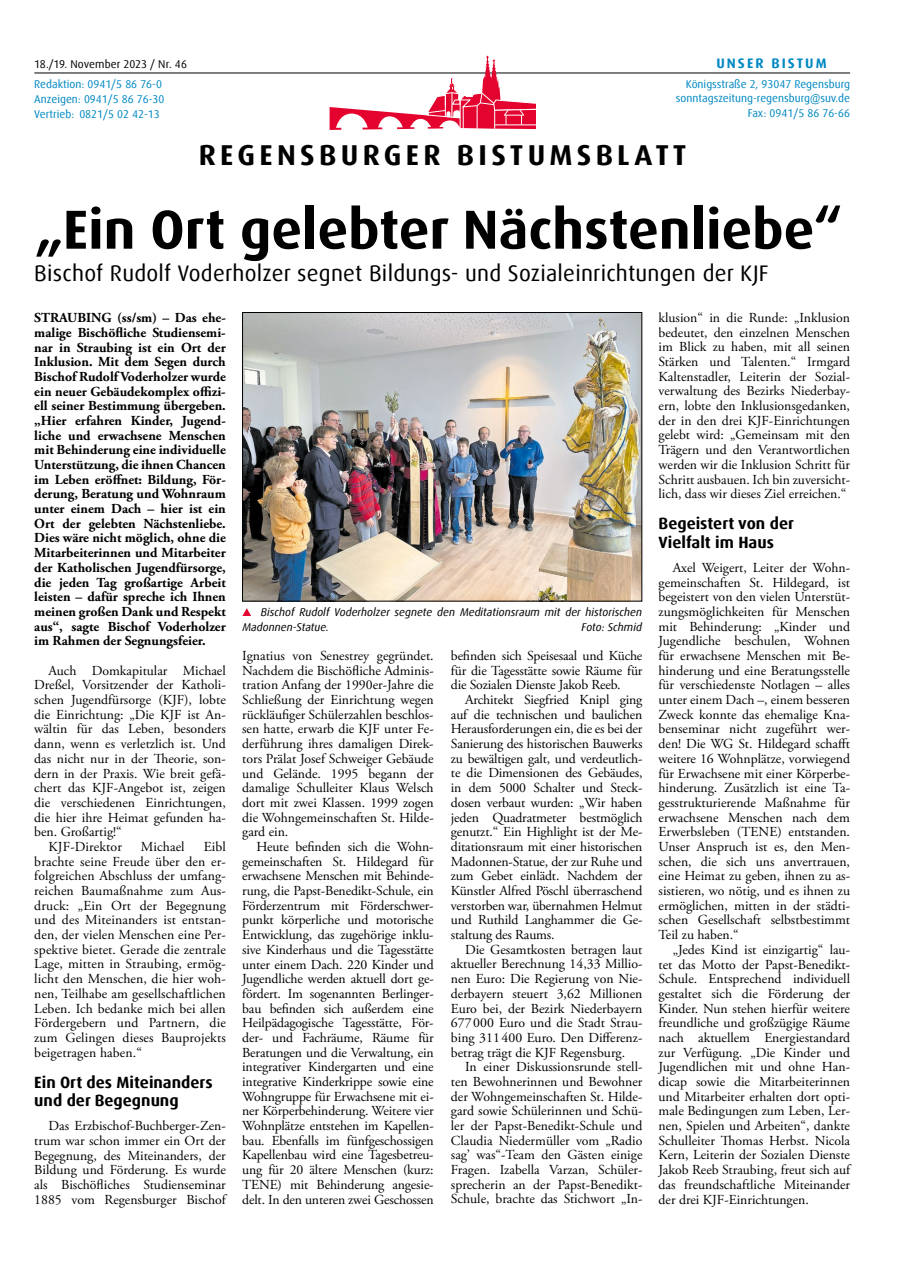
<style>
.page{position:relative;width:908px;height:1276px;background:#fff}
.page>*{position:absolute;margin:0;border:0;box-sizing:border-box;transform-origin:0 0}
.t1{font:700 55px "Dax Offc Pro";color:#000}
.t2{font:700 28.75px "Dax Offc Pro";letter-spacing:.15em;color:#000}
.t3{font:22.5px "Dax Offc Pro";letter-spacing:.01em;color:#000}
.t4{font:700 16.25px/18.8px "Dax Offc Pro";color:#000}
.t5{font:13.75px/14.6px "Adobe Garamond Pro";color:#000;text-align:justify}
.t6{font:700 13.75px/14.6px "Adobe Garamond Pro";color:#000;text-align:justify}
.t7{font:700 13.75px "Dax Offc Pro";letter-spacing:.15em;color:#0088c3}
.t8{font:11.25px/14.8px "Dax Offc Pro";color:#0088c3}
.t9{font:italic 11.25px/14.8px "Dax Offc Pro";color:#000}
.t10{font:11.25px "Dax Offc Pro";letter-spacing:.005em;color:#000}
</style>
<div class="page">
<img style="left:244px;top:314px;width:395px;height:285px">
<div style="left:242px;top:312px;width:399px;height:289px;border:1px solid #000"></div>
<svg style="left:242px;top:608px;width:9px;height:8px"></svg>
<hr style="left:34px;top:73px;width:815px;height:1px;background:#000">
<svg style="left:329px;top:56px;width:210px;height:74px"></svg>
<p class="t10" style="left:34px;top:56px;width:154px">18./19. November 2023 / Nr. 46</p>
<p class="t7" style="left:716px;top:54px;width:112px">UNSER BISTUM</p>
<p class="t8" style="left:34px;top:77px;width:132px">Redaktion: 0941/5 86 76-0<br>Anzeigen: 0941/5 86 76-30<br>Vertrieb: 0821/5 02 42-13</p>
<p class="t8" style="left:675px;top:76px;width:176px;text-align:right">Königsstraße 2, 93047 Regensburg sonntagszeitung-regensburg@suv.de<br>Fax: 0941/5 86 76-66</p>
<h2 class="t2" style="left:199px;top:137px;width:489px">REGENSBURGER BISTUMSBLATT</h2>
<h1 class="t1" style="left:34px;top:194px;width:809px">„Ein Ort gelebter Nächstenliebe“</h1>
<h3 class="t3" style="left:34px;top:259px;width:735px">Bischof Rudolf Voderholzer segnet Bildungs- und Sozialeinrichtungen der KJF</h3>
<p class="t6" style="left:34px;top:311px;width:193px">STRAUBING (ss/sm) – Das ehe&shy;malige Bischöfliche Studiensemi&shy;nar in Straubing ist ein Ort der Inklusion. Mit dem Segen durch Bischof Rudolf Voderholzer wurde ein neuer Gebäudekomplex offizi&shy;ell seiner Bestimmung übergeben. „Hier erfahren Kinder, Jugend&shy;liche und erwachsene Menschen mit Behinderung eine individuelle Unterstützung, die ihnen Chancen im Leben eröffnet: Bildung, För&shy;derung, Beratung und Wohnraum unter einem Dach – hier ist ein Ort der gelebten Nächstenliebe.<br>Dies wäre nicht möglich, ohne die Mitarbeiterinnen und Mitarbeiter der Katholischen Jugendfürsorge, die jeden Tag großartige Arbeit leisten – dafür spreche ich Ihnen meinen großen Dank und Respekt aus“, sagte Bischof Voderholzer im Rahmen der Segnungsfeier.</p>
<p class="t5" style="left:48px;top:663px;width:179px">Auch Domkapitular Michael</p>
<p class="t5" style="left:34px;top:678px;width:193px">Dreßel, Vorsitzender der Katholi-</p>
<p class="t5" style="left:34px;top:693px;width:193px">schen Jugendfürsorge (KJF), lobte</p>
<p class="t5" style="left:34px;top:707px;width:193px">die Einrichtung: „Die KJF ist An-</p>
<p class="t5" style="left:34px;top:722px;width:193px">wältin für das Leben, besonders</p>
<p class="t5" style="left:34px;top:737px;width:193px">dann, wenn es verletzlich ist. Und</p>
<p class="t5" style="left:34px;top:751px;width:193px">das nicht nur in der Theorie, son-</p>
<p class="t5" style="left:34px;top:766px;width:193px">dern in der Praxis. Wie breit gefä-</p>
<p class="t5" style="left:34px;top:781px;width:193px">chert das KJF-Angebot ist, zeigen</p>
<p class="t5" style="left:34px;top:795px;width:193px">die verschiedenen Einrichtungen,</p>
<p class="t5" style="left:34px;top:810px;width:193px">die hier ihre Heimat gefunden ha-</p>
<p class="t5" style="left:34px;top:825px;width:89px">ben. Großartig!“</p>
<p class="t5" style="left:48px;top:840px;width:75px">KJF-Direktor</p>
<p class="t5" style="left:141px;top:840px;width:45px">Michael</p>
<p class="t5" style="left:34px;top:840px;width:193px;text-indent:169px">Eibl brachte seine Freude über den er&shy;folgreichen Abschluss der umfang&shy;reichen Baumaßnahme zum Aus&shy;druck: „Ein Ort der Begegnung und des Miteinanders ist entstan&shy;den, der vielen Menschen eine Per&shy;spektive bietet. Gerade die zentrale Lage, mitten in Straubing, ermög&shy;licht den Menschen, die hier woh&shy;nen, Teilhabe am gesellschaftlichen Leben. Ich bedanke mich bei allen Fördergebern und Partnern, die zum Gelingen dieses Bauprojekts beigetragen haben.“</p>
<p class="t4" style="left:34px;top:1072px;width:180px">Ein Ort des Miteinanders und der Begegnung</p>
<p class="t5" style="left:34px;top:1119px;width:193px;text-indent:14px">Das Erzbischof-Buchberger-Zen&shy;trum war schon immer ein Ort der Begegnung, des Miteinanders, der Bildung und Förderung. Es wurde als Bischöfliches Studienseminar 1885 vom Regensburger Bischof</p>
<p class="t9" style="left:242px;top:605px;width:401px;text-indent:18px">Bischof Rudolf Voderholzer segnete den Meditationsraum mit der historischen<br>Madonnen-Statue.</p>
<p class="t9" style="left:581px;top:619px;width:62px">Foto: Schmid</p>
<p class="t5" style="left:242px;top:649px;width:193px">Ignatius von Senestrey gegründet.<br>Nachdem die Bischöfliche Adminis&shy;tration Anfang der 1990er-Jahre die Schließung der Einrichtung wegen rückläufiger Schülerzahlen beschlos&shy;sen hatte, erwarb die KJF unter Fe&shy;derführung ihres damaligen Direk&shy;tors Prälat Josef Schweiger Gebäude und Gelände. 1995 begann der damalige Schulleiter Klaus Welsch dort mit zwei Klassen. 1999 zogen die Wohngemeinschaften St. Hilde&shy;gard ein.</p>
<p class="t5" style="left:242px;top:840px;width:193px;text-indent:14px">Heute befinden sich die Wohn&shy;gemeinschaften St. Hildegard für erwachsene Menschen mit Behinde&shy;rung, die Papst-Benedikt-Schule, ein Förderzentrum mit Förderschwer&shy;punkt körperliche und motorische Entwicklung, das zugehörige inklu&shy;sive Kinderhaus und die Tagesstätte unter einem Dach. 220 Kinder und Jugendliche werden aktuell dort ge&shy;fördert. Im sogenannten Berlinger&shy;bau befinden sich außerdem eine Heilpädagogische Tagesstätte, För&shy;der- und Fachräume, Räume für Beratungen und die Verwaltung, ein integrativer Kindergarten und eine integrative Kinderkrippe sowie eine Wohngruppe für Erwachsene mit ei&shy;ner Körperbehinderung. Weitere vier Wohnplätze entstehen im Kapellen&shy;bau. Ebenfalls im fünfgeschossigen Kapellenbau wird eine Tagesbetreu&shy;ung für 20 ältere Menschen (kurz:<br>TENE) mit Behinderung angesie&shy;delt. In den unteren zwei Geschossen</p>
<p class="t5" style="left:450px;top:649px;width:193px">befinden sich Speisesaal und Küche für die Tagesstätte sowie Räume für die Sozialen Dienste Jakob Reeb.</p>
<p class="t5" style="left:450px;top:693px;width:193px;text-indent:14px">Architekt Siegfried Knipl ging auf die technischen und baulichen Herausforderungen ein, die es bei der Sanierung des historischen Bauwerks zu bewältigen galt, und verdeutlich&shy;te die Dimensionen des Gebäudes, in dem 5000 Schalter und Steck&shy;dosen verbaut wurden: „Wir haben jeden Quadratmeter bestmöglich genutzt.“ Ein Highlight ist der Me&shy;ditationsraum mit einer historischen Madonnen-Statue, der zur Ruhe und zum Gebet einlädt. Nachdem der Künstler Alfred Pöschl überraschend verstorben war, übernahmen Helmut und Ruthild Langhammer die Ge&shy;staltung des Raums.</p>
<p class="t5" style="left:450px;top:942px;width:193px;text-indent:14px">Die Gesamtkosten betragen laut aktueller Berechnung 14,33 Millio&shy;nen Euro: Die Regierung von Nie&shy;derbayern steuert 3,62 Millionen Euro bei, der Bezirk Niederbayern 677000 Euro und die Stadt Strau&shy;bing 311400 Euro. Den Differenz&shy;betrag trägt die KJF Regensburg.</p>
<p class="t5" style="left:450px;top:1060px;width:193px;text-indent:14px">In einer Diskussionsrunde stell&shy;ten Bewohnerinnen und Bewohner der Wohngemeinschaften St. Hilde&shy;gard sowie Schülerinnen und Schü&shy;ler der Papst-Benedikt-Schule und Claudia Niedermüller vom „Radio sag’ was“-Team den Gästen einige Fragen. Izabella Varzan, Schüler&shy;sprecherin an der Papst-Benedikt-Schule, brachte das Stichwort „In-</p>
<p class="t5" style="left:658px;top:311px;width:193px">klusion“ in die Runde: „Inklusion bedeutet, den einzelnen Menschen im Blick zu haben, mit all seinen Stärken und Talenten.“ Irmgard Kaltenstadler, Leiterin der Sozial&shy;verwaltung des Bezirks Niederbay&shy;ern, lobte den Inklusionsgedanken, der in den drei KJF-Einrichtungen gelebt wird: „Gemeinsam mit den Trägern und den Verantwortlichen werden wir die Inklusion Schritt für Schritt ausbauen. Ich bin zuversicht&shy;lich, dass wir dieses Ziel erreichen.“</p>
<p class="t4" style="left:658px;top:514px;width:137px">Begeistert von der<br>Vielfalt im Haus</p>
<p class="t5" style="left:658px;top:561px;width:193px;text-indent:14px">Axel Weigert, Leiter der Wohn&shy;gemeinschaften St. Hildegard, ist begeistert von den vielen Unterstüt&shy;zungsmöglichkeiten für Menschen mit Behinderung: „Kinder und Jugendliche beschulen, Wohnen für erwachsene Menschen mit Be&shy;hinderung und eine Beratungsstelle für verschiedenste Notlagen – alles unter einem Dach –, einem besseren Zweck konnte das ehemalige Kna&shy;benseminar nicht zugeführt wer&shy;den! Die WG St. Hildegard schafft weitere 16 Wohnplätze, vorwiegend für Erwachsene mit einer Körperbe&shy;hinderung. Zusätzlich ist eine Ta&shy;gesstrukturierende Maßnahme für erwachsene Menschen nach dem Erwerbsleben (TENE) entstanden.<br>Unser Anspruch ist es, den Men&shy;schen, die sich uns anvertrauen, eine Heimat zu geben, ihnen zu as&shy;sistieren, wo nötig, und es ihnen zu ermöglichen, mitten in der städti&shy;schen Gesellschaft selbstbestimmt Teil zu haben.“</p>
<p class="t5" style="left:658px;top:942px;width:193px;text-indent:14px">„Jedes Kind ist einzigartig“ lau&shy;tet das Motto der Papst-Benedikt-Schule. Entsprechend individuell gestaltet sich die Förderung der Kinder. Nun stehen hierfür weitere freundliche und großzügige Räume nach aktuellem Energiestandard zur Verfügung. „Die Kinder und Jugendlichen mit und ohne Han&shy;dicap sowie die Mitarbeiterinnen und Mitarbeiter erhalten dort opti&shy;male Bedingungen zum Leben, Ler&shy;nen, Spielen und Arbeiten“, dankte Schulleiter Thomas Herbst. Nicola Kern, Leiterin der Sozialen Dienste Jakob Reeb Straubing, freut sich auf das freundschaftliche Miteinander der drei KJF-Einrichtungen.</p>
</div>
